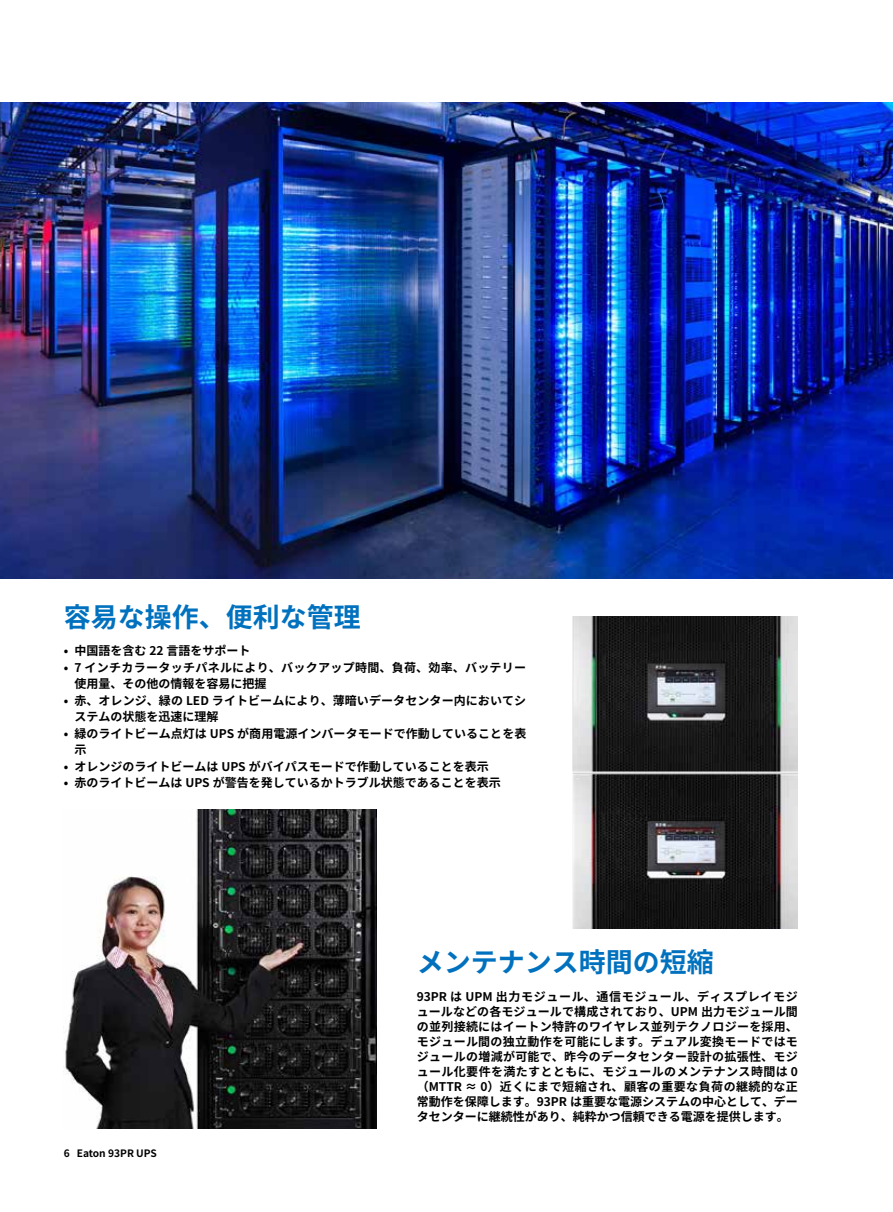
<style>
.page{position:relative;width:893px;height:1212px;background:#fff}
.page>*{position:absolute;margin:0;border:0;box-sizing:border-box;transform-origin:0 0}
.t1{font:700 27px "Noto Sans CJ Kjp";color:#0071be}
.t2{font:700 12px/15px "Noto Sans CJ Kjp";color:#000}
.t3{font:700 12px/16.5px "Noto Sans CJ Kjp";letter-spacing:.025em;color:#000}
.t4{font:700 10.2px "Noto Sans CJ Kjp";color:#000}
</style>
<div class="page">
<img style="left:64px;top:809px;width:312px;height:319px">
<img style="left:572px;top:616px;width:226px;height:313px">
<img style="left:0;top:103px;width:893px;height:476px">
<h1 class="t1" style="left:64px;top:601px;width:298px">容易な操作、便利な管理</h1>
<p class="t2" style="left:64px;top:643px;width:188px">• 中国語を含む 22 言語をサポート</p>
<p class="t3" style="left:74px;top:659px;width:453px;text-indent:-11px">• 7 インチカラータッチパネルにより、バックアップ時間、負荷、効率、バッテリー使用量、その他の情報を容易に把握</p>
<p class="t2" style="left:74px;top:692px;width:453px;line-height:16.5px;text-indent:-11px">• 赤、オレンジ、緑の LED ライトビームにより、薄暗いデータセンター内においてシステムの状態を迅速に理解</p>
<p class="t2" style="left:74px;top:725px;width:453px;line-height:16.5px;text-indent:-11px">• 緑のライトビーム点灯は UPS が商用電源インバータモードで作動していることを表示</p>
<p class="t2" style="left:64px;top:759px;width:426px">• オレンジのライトビームは UPS がバイパスモードで作動していることを表示</p>
<p class="t2" style="left:64px;top:775px;width:438px">• 赤のライトビームは UPS が警告を発しているかトラブル状態であることを表示</p>
<p class="t4" style="left:64px;top:1148px;width:95px">6 Eaton 93PR UPS</p>
<h1 class="t1" style="left:417px;top:947px;width:298px">メンテナンス時間の短縮</h1>
<p class="t2" style="left:417px;top:989px;width:383px;text-align:justify">93PR は UPM 出力モジュール、通信モジュール、ディスプレイモジュールなどの各モジュールで構成されており、UPM 出力モジュール間の並列接続にはイートン特許のワイヤレス並列テクノロジーを採用、モジュール間の独立動作を可能にします。デュアル変換モードではモジュールの増減が可能で、昨今のデータセンター設計の拡張性、モジュール化要件を満たすとともに、モジュールのメンテナンス時間は 0（MTTR ≈ 0）近くにまで短縮され、顧客の重要な負荷の継続的な正常動作を保障します。93PR は重要な電源システムの中心として、データセンターに継続性があり、純粋かつ信頼できる電源を提供します。</p>
</div>
